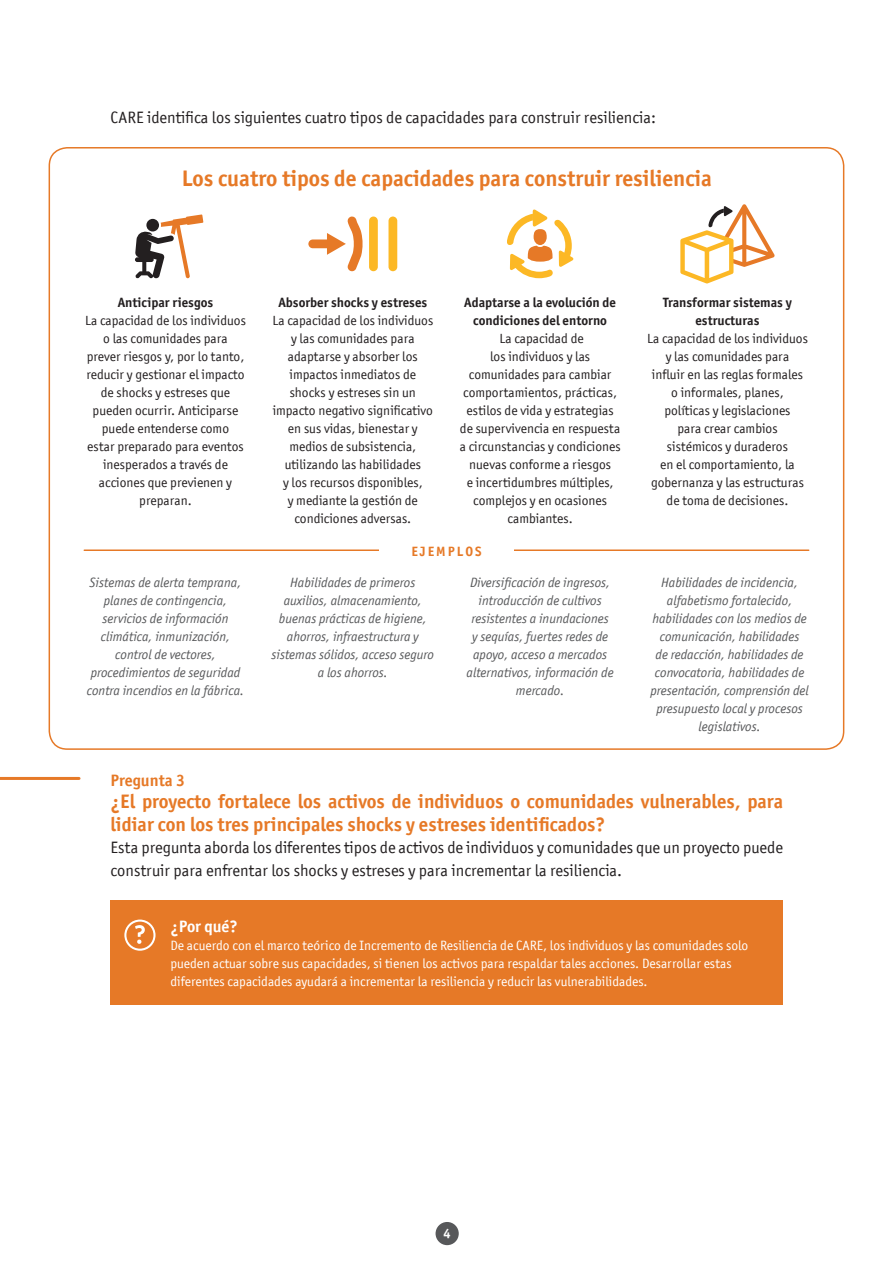
<style>
.page{position:relative;width:893px;height:1263px;background:#fff}
.page>*{position:absolute;margin:0;border:0;box-sizing:border-box;transform-origin:0 0}
.Normal_text{font:700 22.5px "Officina San ITC";color:#e67927}
.Normal_text-2{font:700 19.5px/22.5px "Officina San ITC";color:#e67927}
.Normal_text-3{font:16.5px/22.5px "Officina San ITC";color:#231f20}
.Normal_text-4{font:700 16.5px "Officina San ITC";color:#e67927}
.Normal_text-5{font:700 16.5px "Officina San ITC";letter-spacing:-.005em;color:#fff}
.Normal_text-6{font:13.5px/18px "Officina San ITC";color:#231f20;text-align:center}
.Normal_text-7{font:italic 13.5px/18px "Officina San ITC";color:#57585a;text-align:center}
.Normal_text-8{font:13.5px/18px "Officina San ITC";color:#fff}
.Normal_text-9{font:700 13.5px/18px "Officina Sans ITC Pro";color:#231f20;text-align:center}
.Normal_text-10{font:700 13.5px "Officina San ITC";letter-spacing:.15em;color:#e67927}
.Normal_text-11{font:700 13.5px "Officina Ser ITC";color:#fff}
</style>
<div class="page">
<svg style="left:680px;top:204px;width:95px;height:80px"></svg>
<svg style="left:135px;top:214px;width:68px;height:65px"></svg>
<div style="left:146px;top:219px;width:13px;height:12px;background:#231f20;border-radius:50%"></div>
<div style="left:388px;top:217px;width:9px;height:54px;background:#fcb825;border-radius:4px"></div>
<div style="left:369px;top:217px;width:9px;height:54px;background:#fcb825;border-radius:4px"></div>
<svg style="left:308px;top:216px;width:55px;height:55px"></svg>
<svg style="left:507px;top:209px;width:67px;height:69px"></svg>
<hr style="left:84px;top:549px;width:725px;height:2px;background:#e67927">
<div style="left:379px;top:538px;width:135px;height:26px;background:#fff"></div>
<div style="left:111px;top:900px;width:672px;height:104px;background:#e67927"></div>
<hr style="left:0;top:777px;width:79px;height:3px;background:#e67927">
<svg style="left:124px;top:919px;width:32px;height:32px"></svg>
<div style="left:436px;top:1222px;width:23px;height:23px;background:#57585a;border-radius:50%"></div>
<p class="Normal_text-3" style="left:111px;top:106px;width:547px">CARE identifica los siguientes cuatro tipos de capacidades para construir resiliencia:</p>
<p class="Normal_text" style="left:182px;top:164px;width:532px">Los cuatro tipos de capacidades para construir resiliencia</p>
<p class="Normal_text-9" style="left:118px;top:294px;width:97px">Anticipar riesgos</p>
<p class="Normal_text-6" style="left:85px;top:312px;width:162px">La capacidad de los individuos o las comunidades para prever riesgos y, por lo tanto, reducir y gestionar el impacto de shocks y estreses que pueden ocurrir. Anticiparse puede entenderse como<br>estar preparado para eventos inesperados a través de acciones que previenen y preparan.</p>
<p class="Normal_text-7" style="left:87px;top:573px;width:159px">Sistemas de alerta temprana, planes de contingencia, servicios de información climática, inmunización, control de vectores, procedimientos de seguridad contra incendios en la fábrica.</p>
<p class="Normal_text-9" style="left:278px;top:294px;width:150px">Absorber shocks y estreses</p>
<p class="Normal_text-6" style="left:272px;top:312px;width:162px">La capacidad de los individuos y las comunidades para adaptarse y absorber los impactos inmediatos de shocks y estreses sin un impacto negativo significativo en sus vidas, bienestar y medios de subsistencia, utilizando las habilidades<br>y los recursos disponibles,<br>y mediante la gestión de condiciones adversas.</p>
<p class="Normal_text-9" style="left:464px;top:294px;width:153px">Adaptarse a la evolución de condiciones del entorno</p>
<p class="Normal_text-6" style="left:460px;top:330px;width:162px">La capacidad de<br>los individuos y las comunidades para cambiar comportamientos, prácticas, estilos de vida y estrategias de supervivencia en respuesta a circunstancias y condiciones nuevas conforme a riesgos<br>e incertidumbres múltiples, complejos y en ocasiones cambiantes.</p>
<p class="Normal_text-10" style="left:411px;top:543px;width:72px">EJEMPLOS</p>
<p class="Normal_text-7" style="left:272px;top:573px;width:164px">Habilidades de primeros auxilios, almacenamiento, buenas prácticas de higiene, ahorros, infraestructura y sistemas sólidos, acceso seguro a los ahorros.</p>
<p class="Normal_text-7" style="left:467px;top:573px;width:149px">Diversificación de ingresos, introducción de cultivos resistentes a inundaciones<br>y sequías, fuertes redes de apoyo, acceso a mercados alternativos, información de mercado.</p>
<p class="Normal_text-9" style="left:663px;top:294px;width:130px">Transformar sistemas y estructuras</p>
<p class="Normal_text-6" style="left:647px;top:330px;width:162px">La capacidad de los individuos y las comunidades para<br>influir en las reglas formales o informales, planes, políticas y legislaciones<br>para crear cambios<br>sistémicos y duraderos<br>en el comportamiento, la gobernanza y las estructuras de toma de decisiones.</p>
<p class="Normal_text-7" style="left:650px;top:573px;width:160px">Habilidades de incidencia, alfabetismo fortalecido, habilidades con los medios de comunicación, habilidades<br>de redacción, habilidades de convocatoria, habilidades de presentación, comprensión del presupuesto local y procesos legislativos.</p>
<p class="Normal_text-4" style="left:111px;top:770px;width:76px">Pregunta 3</p>
<p class="Normal_text-2" style="left:111px;top:790px;width:674px">¿El proyecto fortalece los activos de individuos o comunidades vulnerables, para lidiar con los tres principales shocks y estreses identificados?</p>
<p class="Normal_text-3" style="left:111px;top:836px;width:674px">Esta pregunta aborda los diferentes tipos de activos de individuos y comunidades que un proyecto puede construir para enfrentar los shocks y estreses y para incrementar la resiliencia.</p>
<p class="Normal_text-5" style="left:170px;top:916px;width:69px">¿Por qué?</p>
<p class="Normal_text-8" style="left:170px;top:936px;width:579px">De acuerdo con el marco teórico de Incremento de Resiliencia de CARE, los individuos y las comunidades solo pueden actuar sobre sus capacidades, si tienen los activos para respaldar tales acciones. Desarrollar estas diferentes capacidades ayudará a incrementar la resiliencia y reducir las vulnerabilidades.</p>
<p class="Normal_text-11" style="left:443px;top:1225px;width:9px">4</p>
</div>
